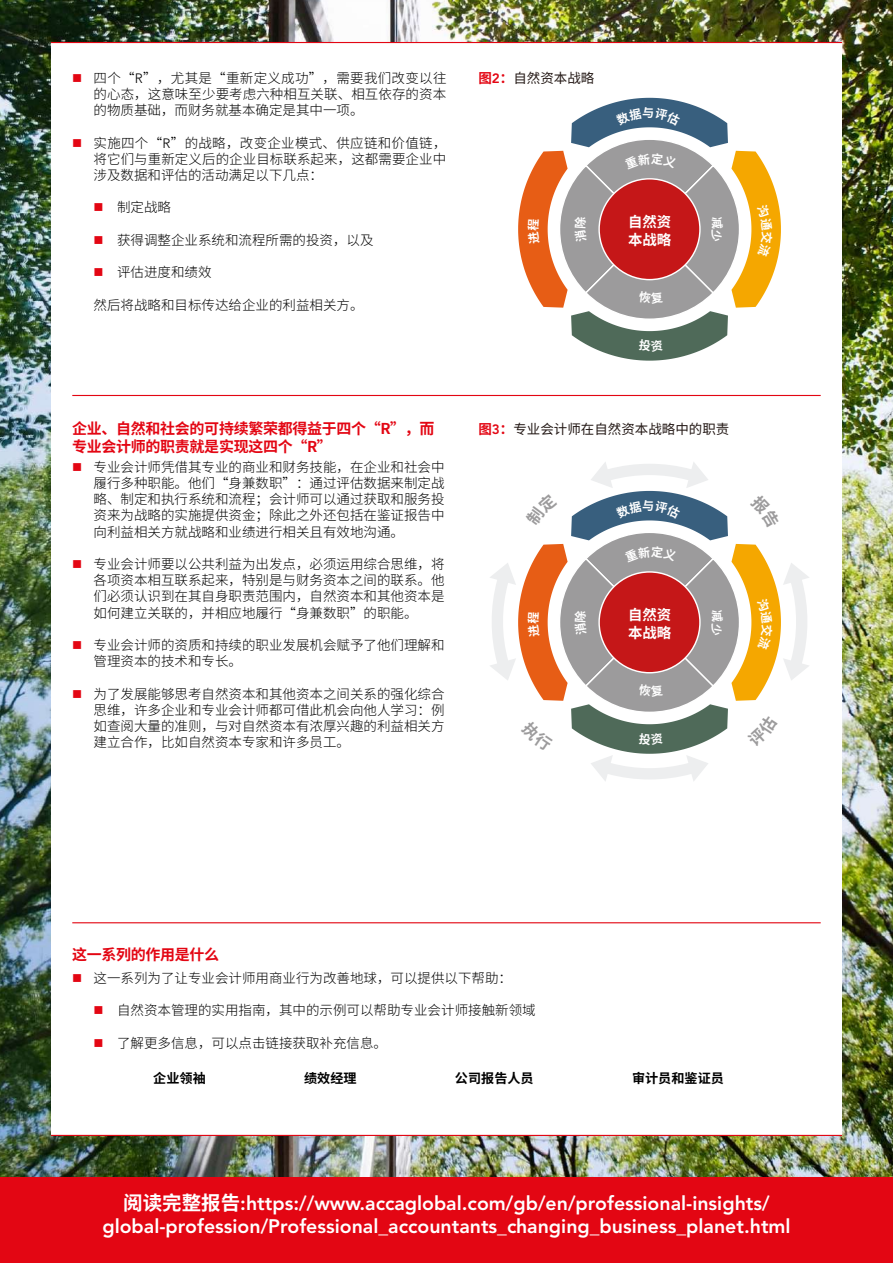
<style>
.page{position:relative;width:893px;height:1263px;background:#fff}
.page>*{position:absolute;margin:0;border:0;box-sizing:border-box;transform-origin:0 0}
.t1{font:800 19.5px/23.4px "Avenir LT Std";color:#fff;text-align:center}
.t2{font:700 15px/18px "Source Han Sans CN";letter-spacing:-.02em;color:#e30613}
.t3{font:700 14.4px/17.2px "Source Han Sans CN";color:#fff}
.t4{font:300 13.5px/16.2px "Source Han Sans CN";color:#000;text-align:justify}
.t5{font:13.5px "Source Han Sans CN";color:#231815}
.t6{font:13.5px "Wingdings";color:#e30613}
.t7{font:700 13.2px "Source Han Sans CN";color:#000}
.s1{color:#e30613}
.s2{font-family:"Avenir LT Std"}
.s3{font-weight:700;color:#e30613}
.s4{font-family:"Avenir LT Std";font-weight:800;color:#e30613}
.s5{font-family:"Source Han Sans CN";font-weight:700}
</style>
<div class="page">
<img style="left:0;top:0;width:893px;height:1178px">
<div style="left:51px;top:43px;width:791px;height:1092px;background:#fff"></div>
<div style="left:0;top:1178px;width:893px;height:85px;background:#e30613"></div>
<hr style="left:72px;top:395px;width:749px;height:1px;background:#e30613">
<hr style="left:72px;top:922px;width:749px;height:1px;background:#e30613">
<hr style="left:51px;top:42px;width:791px;height:1px;background:#e30613">
<hr style="left:51px;top:1135px;width:791px;height:1px;background:#e30613">
<svg style="left:518px;top:98px;width:263px;height:263px"></svg>
<svg style="left:490px;top:462px;width:319px;height:319px"></svg>
<p class="t4" style="left:94px;top:70px;width:354px;text-indent:-21px"><span class="s1">■</span> 四个“<span class="s2">R</span>”，尤其是“重新定义成功”，需要我们改变以往的心态，这意味至少要考虑六种相互关联、相互依存的资本的物质基础，而财务就基本确定是其中一项。</p>
<p class="t4" style="left:94px;top:135px;width:354px">实施四个“<span class="s2">R</span>”的战略，改变企业模式、供应链和价值链，将它们与重新定义后的企业目标联系起来，这都需要企业中涉及数据和评估的活动满足以下几点：</p>
<p class="t4" style="left:94px;top:200px;width:79px"><span class="s1">■</span> 制定战略</p>
<p class="t4" style="left:94px;top:232px;width:282px"><span class="s1">■</span> 获得调整企业系统和流程所需的投资，以及</p>
<p class="t4" style="left:94px;top:264px;width:120px"><span class="s1">■</span> 评估进度和绩效</p>
<p class="t4" style="left:94px;top:297px;width:271px">然后将战略和目标传达给企业的利益相关方。</p>
<p class="t6" style="left:72px;top:135px;width:12px">■</p>
<p class="t5" style="left:478px;top:70px;width:117px"><span class="s3">图</span><span class="s4">2</span><span class="s3">：</span>自然资本战略</p>
<p class="t3" style="left:628px;top:214px;width:45px">自然资本战略</p>
<p class="t2" style="left:72px;top:420px;width:364px">企业、自然和社会的可持续繁荣都得益于四个“R”，而专业会计师的职责就是实现这四个“R”</p>
<p class="t6" style="left:72px;top:460px;width:12px">■</p>
<p class="t6" style="left:72px;top:557px;width:12px">■</p>
<p class="t6" style="left:72px;top:638px;width:12px">■</p>
<p class="t6" style="left:72px;top:687px;width:12px">■</p>
<p class="t4" style="left:94px;top:459px;width:353px">专业会计师凭借其专业的商业和财务技能，在企业和社会中履行多种职能。他们“身兼数职”：通过评估数据来制定战略、制定和执行系统和流程；会计师可以通过获取和服务投资来为战略的实施提供资金；除此之外还包括在鉴证报告中向利益相关方就战略和业绩进行相关且有效地沟通。</p>
<p class="t4" style="left:94px;top:556px;width:353px">专业会计师要以公共利益为出发点，必须运用综合思维，将各项资本相互联系起来，特别是与财务资本之间的联系。他们必须认识到在其自身职责范围内，自然资本和其他资本是如何建立关联的，并相应地履行“身兼数职”的职能。</p>
<p class="t4" style="left:94px;top:637px;width:353px">专业会计师的资质和持续的职业发展机会赋予了他们理解和管理资本的技术和专长。</p>
<p class="t4" style="left:94px;top:686px;width:353px">为了发展能够思考自然资本和其他资本之间关系的强化综合思维，许多企业和专业会计师都可借此机会向他人学习：例如查阅大量的准则，与对自然资本有浓厚兴趣的利益相关方建立合作，比如自然资本专家和许多员工。</p>
<p class="t5" style="left:478px;top:421px;width:252px"><span class="s3">图</span><span class="s4">3</span><span class="s3">：</span>专业会计师在自然资本战略中的职责</p>
<p class="t3" style="left:628px;top:607px;width:45px">自然资本战略</p>
<p class="t2" style="left:72px;top:946px;width:149px">这一系列的作用是什么</p>
<p class="t4" style="left:72px;top:970px;width:441px"><span class="s1">■</span> 这一系列为了让专业会计师用商业行为改善地球，可以提供以下帮助：</p>
<p class="t4" style="left:94px;top:1002px;width:444px"><span class="s1">■</span> 自然资本管理的实用指南，其中的示例可以帮助专业会计师接触新领域</p>
<p class="t4" style="left:94px;top:1035px;width:295px"><span class="s1">■</span> 了解更多信息，可以点击链接获取补充信息。</p>
<p class="t7" style="left:153px;top:1071px;width:54px">企业领袖</p>
<p class="t7" style="left:304px;top:1071px;width:54px">绩效经理</p>
<p class="t7" style="left:455px;top:1071px;width:80px">公司报告人员</p>
<p class="t7" style="left:632px;top:1071px;width:93px">审计员和鉴证员</p>
<h1 class="t1" style="left:102px;top:1191px;width:690px"><span class="s5">阅读完整报告</span>:https://www.accaglobal.com/gb/en/professional-insights/ global-profession/Professional_accountants_changing_business_planet.html</h1>
</div>
